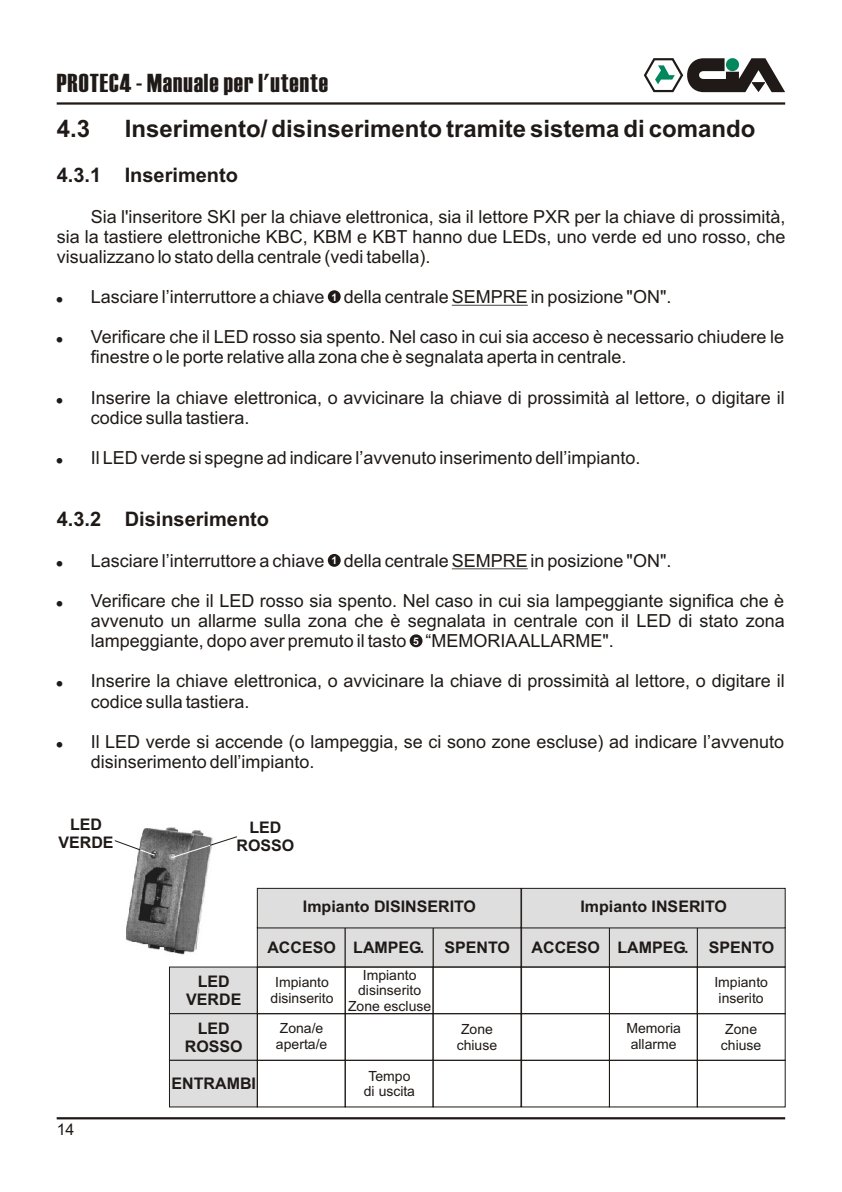
<style>
.page{position:relative;width:842px;height:1192px;background:#fff}
.page>*{position:absolute;margin:0;border:0;box-sizing:border-box;transform-origin:0 0}
.t1{font:26px "Haettenschweiler";letter-spacing:.035em;color:#1f1a17}
.t2{font:700 24px "Arial";color:#1f1a17}
.t3{font:700 20px "Arial";color:#1f1a17}
.t4{font:18px/20.2px "Arial";color:#1f1a17}
.t5{font:700 16px/17.8px "Arial";color:#1f1a17;text-align:center}
.t6{font:16px "Arial";color:#1f1a17}
.t7{font:14px/15.6px "Arial";color:#1f1a17;text-align:center}
.t8{font:700 10.4px "Arial";color:#fff}
</style>
<div class="page">
<hr style="left:57px;top:1117px;width:728px;height:2px;background:#1f1a17">
<hr style="left:57px;top:102px;width:728px;height:3px;background:#1f1a17">
<svg style="left:644px;top:58px;width:141px;height:34px"></svg>
<div style="left:328px;top:290px;width:13px;height:13px;background:#1f1a17;border-radius:50%"></div>
<div style="left:328px;top:554px;width:13px;height:13px;background:#1f1a17;border-radius:50%"></div>
<div style="left:410px;top:634px;width:13px;height:13px;background:#1f1a17;border-radius:50%"></div>
<hr style="left:452px;top:305px;width:76px;height:1px;background:#1f1a17">
<hr style="left:452px;top:568px;width:76px;height:1px;background:#1f1a17">
<img style="left:126px;top:827px;width:84px;height:128px">
<div style="left:169px;top:967px;width:89px;height:47px;background:#dedede"></div>
<div style="left:169px;top:1013px;width:89px;height:48px;background:#dedede;border:1px solid #1f1a17"></div>
<div style="left:169px;top:1060px;width:89px;height:47px;background:#dedede;border:1px solid #1f1a17"></div>
<div style="left:257px;top:927px;width:89px;height:40px;background:#dedede"></div>
<div style="left:433px;top:927px;width:88px;height:40px;background:#dedede"></div>
<div style="left:433px;top:967px;width:88px;height:47px;border:1px solid #1f1a17"></div>
<div style="left:257px;top:967px;width:89px;height:47px;border:1px solid #1f1a17"></div>
<div style="left:345px;top:927px;width:89px;height:40px;background:#dedede;border:1px solid #1f1a17"></div>
<div style="left:433px;top:1013px;width:88px;height:48px;border:1px solid #1f1a17"></div>
<div style="left:345px;top:967px;width:89px;height:47px;border:1px solid #1f1a17"></div>
<div style="left:345px;top:1060px;width:89px;height:47px;border:1px solid #1f1a17"></div>
<div style="left:257px;top:1013px;width:89px;height:48px;border:1px solid #1f1a17"></div>
<svg style="left:171px;top:836px;width:66px;height:23px"></svg>
<svg style="left:114px;top:840px;width:42px;height:16px"></svg>
<div style="left:521px;top:927px;width:89px;height:40px;background:#dedede"></div>
<div style="left:697px;top:927px;width:89px;height:40px;background:#dedede"></div>
<div style="left:697px;top:967px;width:89px;height:47px;border:1px solid #1f1a17"></div>
<div style="left:521px;top:967px;width:89px;height:47px;border:1px solid #1f1a17"></div>
<div style="left:609px;top:927px;width:89px;height:40px;background:#dedede;border:1px solid #1f1a17"></div>
<div style="left:697px;top:1013px;width:89px;height:48px;border:1px solid #1f1a17"></div>
<div style="left:609px;top:967px;width:89px;height:47px;border:1px solid #1f1a17"></div>
<div style="left:609px;top:1060px;width:89px;height:47px;border:1px solid #1f1a17"></div>
<div style="left:521px;top:1013px;width:89px;height:48px;border:1px solid #1f1a17"></div>
<div style="left:257px;top:888px;width:264px;height:40px;background:#dedede;border:1px solid #1f1a17"></div>
<div style="left:521px;top:888px;width:265px;height:40px;background:#dedede;border:1px solid #1f1a17"></div>
<h1 class="t1" style="left:57px;top:74px;width:273px">PROTEC4 - Manuale per l'utente</h1>
<h2 class="t2" style="left:57px;top:119px;width:35px">4.3</h2>
<h2 class="t2" style="left:125px;top:119px;width:632px">Inserimento/ disinserimento tramite sistema di comando</h2>
<p class="t3" style="left:57px;top:168px;width:183px">4.3.1 Inserimento</p>
<p class="t4" style="left:57px;top:208px;width:730px;text-align:justify;text-indent:34px">Sia l'inseritore SKI per la chiave elettronica, sia il lettore PXR per la chiave di prossimità, sia la tastiere elettroniche KBC, KBM e KBT hanno due LEDs, uno verde ed uno rosso, che visualizzano lo stato della centrale (vedi tabella).</p>
<p class="t4" style="left:91px;top:288px;width:582px">Lasciare l’interruttore a chiave della centrale SEMPRE in posizione "ON".</p>
<p class="t4" style="left:91px;top:329px;width:695px">Verificare che il LED rosso sia spento. Nel caso in cui sia acceso è necessario chiudere le finestre o le porte relative alla zona che è segnalata aperta in centrale.</p>
<p class="t4" style="left:91px;top:389px;width:696px">Inserire la chiave elettronica, o avvicinare la chiave di prossimità al lettore, o digitare il codice sulla tastiera.</p>
<p class="t4" style="left:91px;top:449px;width:551px">Il LED verde si spegne ad indicare l’avvenuto inserimento dell’impianto.</p>
<p class="t8" style="left:331px;top:293px;width:7px">1</p>
<p class="t3" style="left:57px;top:512px;width:214px">4.3.2 Disinserimento</p>
<p class="t4" style="left:91px;top:552px;width:582px">Lasciare l’interruttore a chiave della centrale SEMPRE in posizione "ON".</p>
<p class="t4" style="left:91px;top:592px;width:696px;text-align:justify">Verificare che il LED rosso sia spento. Nel caso in cui sia lampeggiante significa che è avvenuto un allarme sulla zona che è segnalata in centrale con il LED di stato zona lampeggiante, dopo aver premuto il tasto “MEMORIAALLARME".</p>
<p class="t4" style="left:91px;top:673px;width:696px">Inserire la chiave elettronica, o avvicinare la chiave di prossimità al lettore, o digitare il codice sulla tastiera.</p>
<p class="t4" style="left:91px;top:733px;width:695px">Il LED verde si accende (o lampeggia, se ci sono zone escluse) ad indicare l’avvenuto disinserimento dell’impianto.</p>
<p class="t8" style="left:331px;top:557px;width:7px">1</p>
<p class="t8" style="left:413px;top:637px;width:7px">5</p>
<p class="t5" style="left:59px;top:817px;width:57px">LED<br>VERDE</p>
<p class="t5" style="left:237px;top:820px;width:59px">LED<br>ROSSO</p>
<p class="t5" style="left:303px;top:899px;width:175px">Impianto DISINSERITO</p>
<p class="t5" style="left:581px;top:899px;width:148px">Impianto INSERITO</p>
<p class="t6" style="left:57px;top:1124px;width:19px">14</p>
<p class="t5" style="left:186px;top:974px;width:57px">LED<br>VERDE</p>
<p class="t5" style="left:185px;top:1021px;width:59px">LED<br>ROSSO</p>
<p class="t5" style="left:172px;top:1076px;width:86px">ENTRAMBI</p>
<p class="t5" style="left:267px;top:940px;width:70px">ACCESO</p>
<p class="t7" style="left:271px;top:976px;width:65px">Impianto disinserito</p>
<p class="t7" style="left:276px;top:1021px;width:53px;text-align:left">Zona/e aperta/e</p>
<p class="t5" style="left:353px;top:940px;width:73px">LAMPEG.</p>
<p class="t7" style="left:348px;top:968px;width:85px">Impianto disinserito<br>Zone escluse</p>
<p class="t7" style="left:364px;top:1069px;width:53px">Tempo di uscita</p>
<p class="t5" style="left:445px;top:940px;width:67px">SPENTO</p>
<p class="t7" style="left:457px;top:1023px;width:42px">Zone chiuse</p>
<p class="t5" style="left:532px;top:940px;width:70px">ACCESO</p>
<p class="t5" style="left:617px;top:940px;width:73px">LAMPEG.</p>
<p class="t7" style="left:626px;top:1021px;width:56px">Memoria allarme</p>
<p class="t5" style="left:709px;top:940px;width:67px">SPENTO</p>
<p class="t7" style="left:714px;top:976px;width:55px">Impianto inserito</p>
<p class="t7" style="left:721px;top:1023px;width:42px">Zone chiuse</p>
</div>
